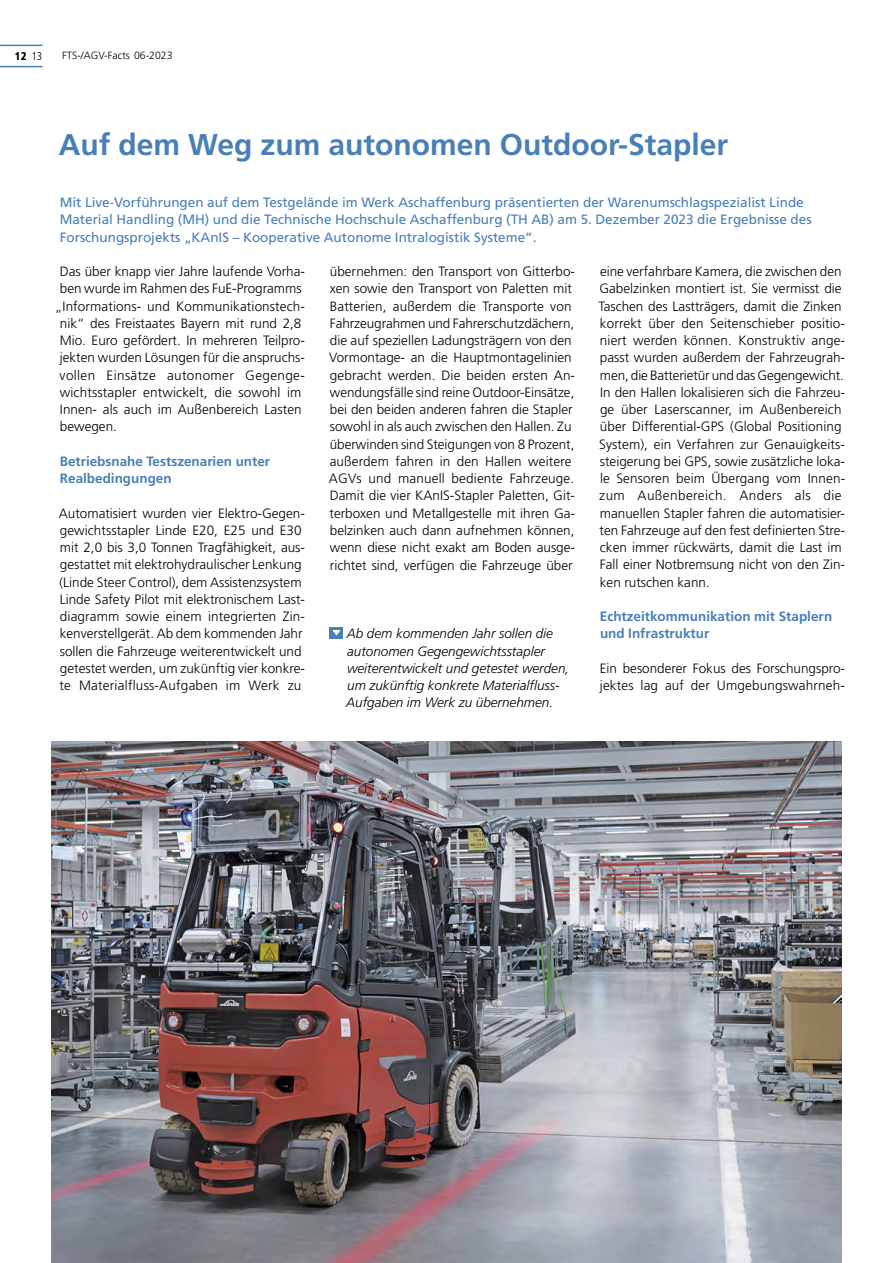
<style>
.page{position:relative;width:893px;height:1263px;background:#fff}
.page>*{position:absolute;margin:0;border:0;box-sizing:border-box;transform-origin:0 0}
.Überschrift{font:700 30px "Frutiger LT Std";color:#487fb7}
.Fließtext{font:300 13.5px/17.2px "Frutiger LT Std";color:#000}
.Einleitungstext{font:13.5px/17.2px "Frutiger LT Std";color:#487fb7}
.BU{font:italic 300 13.5px/17.2px "Frutiger LT Std";color:#000}
.Fließtext_fett{font:700 13.5px/17.2px "Frutiger LT Std";color:#487fb7}
.Fließtext-2{font:300 13.5px "Frutiger LT Std";letter-spacing:.03em;color:#000}
.t1{font:900 condensed 11.25px "Frutiger LT Std";color:#000}
.t2{font:300 10.5px "Frutiger LT Std";color:#000}
.s1{font-weight:300}
</style>
<div class="page">
<img style="left:51px;top:742px;width:791px;height:521px">
<div style="left:330px;top:627px;width:13px;height:11px;background:#487fb7"></div>
<svg style="left:332px;top:630px;width:9px;height:5px"></svg>
<hr style="left:0;top:45px;width:43px;height:1px;background:#487fb7">
<hr style="left:0;top:66px;width:43px;height:1px;background:#487fb7">
<p class="t1" style="left:15px;top:49px;width:29px">12 <span class="s1">13</span></p>
<p class="t2" style="left:62px;top:50px;width:112px">FTS-/AGV-Facts 06-2023</p>
<p class="Überschrift" style="left:59px;top:127px;width:671px">Auf dem Weg zum autonomen Outdoor-Stapler</p>
<p class="Einleitungstext" style="left:60px;top:194px;width:753px">Mit Live-Vorführungen auf dem Testgelände im Werk Aschaffenburg präsentierten der Warenumschlagspezialist Linde<br>Material Handling (MH) und die Technische Hochschule Aschaffenburg (TH AB) am 5. Dezember 2023 die Ergebnisse des<br>Forschungsprojekts „KAnIS – Kooperative Autonome Intralogistik Systeme“.</p>
<p class="Fließtext" style="left:60px;top:263px;width:247px">Das über knapp vier Jahre laufende Vorha-</p>
<p class="Fließtext" style="left:60px;top:280px;width:243px">ben wurde im Rahmen des FuE-Programms</p>
<p class="Fließtext" style="left:55px;top:297px;width:252px">„Informations- und Kommunikationstech-</p>
<p class="Fließtext" style="left:60px;top:315px;width:243px">nik“ des Freistaates Bayern mit rund 2,8</p>
<p class="Fließtext" style="left:60px;top:332px;width:247px">Mio. Euro gefördert. In mehreren Teilpro-</p>
<p class="Fließtext" style="left:60px;top:349px;width:247px">jekten wurden Lösungen für die anspruchs-</p>
<p class="Fließtext-2" style="left:60px;top:367px;width:247px">vollen Einsätze autonomer Gegenge-</p>
<p class="Fließtext" style="left:60px;top:384px;width:243px">wichtsstapler entwickelt, die sowohl im</p>
<p class="Fließtext" style="left:60px;top:401px;width:243px">Innen- als auch im Außenbereich Lasten</p>
<p class="Fließtext" style="left:60px;top:418px;width:59px">bewegen.</p>
<p class="Fließtext_fett" style="left:60px;top:453px;width:212px">Betriebsnahe Testszenarien unter<br>Realbedingungen</p>
<p class="Fließtext" style="left:59px;top:504px;width:248px">Automatisiert wurden vier Elektro-Gegen&shy;gewichtsstapler Linde E20, E25 und E30 mit 2,0 bis 3,0 Tonnen Tragfähigkeit, aus&shy;gestattet mit elektrohydraulischer Lenkung (Linde Steer Control), dem Assistenzsystem Linde Safety Pilot mit elektronischem Last&shy;diagramm sowie einem integrierten Zin&shy;kenverstellgerät. Ab dem kommenden Jahr sollen die Fahrzeuge weiterentwickelt und getestet werden, um zukünftig vier konkre&shy;te Materialfluss-Aufgaben im Werk zu</p>
<p class="Fließtext" style="left:329px;top:263px;width:248px">übernehmen: den Transport von Gitterbo&shy;xen sowie den Transport von Paletten mit Batterien, außerdem die Transporte von Fahrzeugrahmen und Fahrerschutzdächern, die auf speziellen Ladungsträgern von den Vormontage- an die Hauptmontagelinien gebracht werden. Die beiden ersten An&shy;wendungsfälle sind reine Outdoor-Einsätze, bei den beiden anderen fahren die Stapler sowohl in als auch zwischen den Hallen. Zu überwinden sind Steigungen von 8 Prozent, außerdem fahren in den Hallen weitere AGVs und manuell bediente Fahrzeuge.<br>Damit die vier KAnIS-Stapler Paletten, Git&shy;terboxen und Metallgestelle mit ihren Ga&shy;belzinken auch dann aufnehmen können, wenn diese nicht exakt am Boden ausge&shy;richtet sind, verfügen die Fahrzeuge über</p>
<p class="BU" style="left:346px;top:625px;width:224px">Ab dem kommenden Jahr sollen die autonomen Gegengewichtsstapler weiterentwickelt und getestet werden, um zukünftig konkrete Materialfluss-Aufgaben im Werk zu übernehmen.</p>
<p class="Fließtext" style="left:598px;top:263px;width:248px">eine verfahrbare Kamera, die zwischen den Gabelzinken montiert ist. Sie vermisst die Taschen des Lastträgers, damit die Zinken korrekt über den Seitenschieber positio&shy;niert werden können. Konstruktiv ange&shy;passt wurden außerdem der Fahrzeugrah&shy;men, die Batterietür und das Gegengewicht.<br>In den Hallen lokalisieren sich die Fahrzeu&shy;ge über Laserscanner, im Außenbereich über Differential-GPS (Global Positioning System), ein Verfahren zur Genauigkeits&shy;steigerung bei GPS, sowie zusätzliche loka&shy;le Sensoren beim Übergang vom Innen&shy;zum Außenbereich. Anders als die manuellen Stapler fahren die automatisier&shy;ten Fahrzeuge auf den fest definierten Stre&shy;cken immer rückwärts, damit die Last im Fall einer Notbremsung nicht von den Zin&shy;ken rutschen kann.</p>
<p class="Fließtext_fett" style="left:600px;top:608px;width:234px">Echtzeitkommunikation mit Staplern und Infrastruktur</p>
<p class="Fließtext" style="left:600px;top:660px;width:247px">Ein besonderer Fokus des Forschungspro&shy;jektes lag auf der Umgebungswahrneh-</p>
</div>
